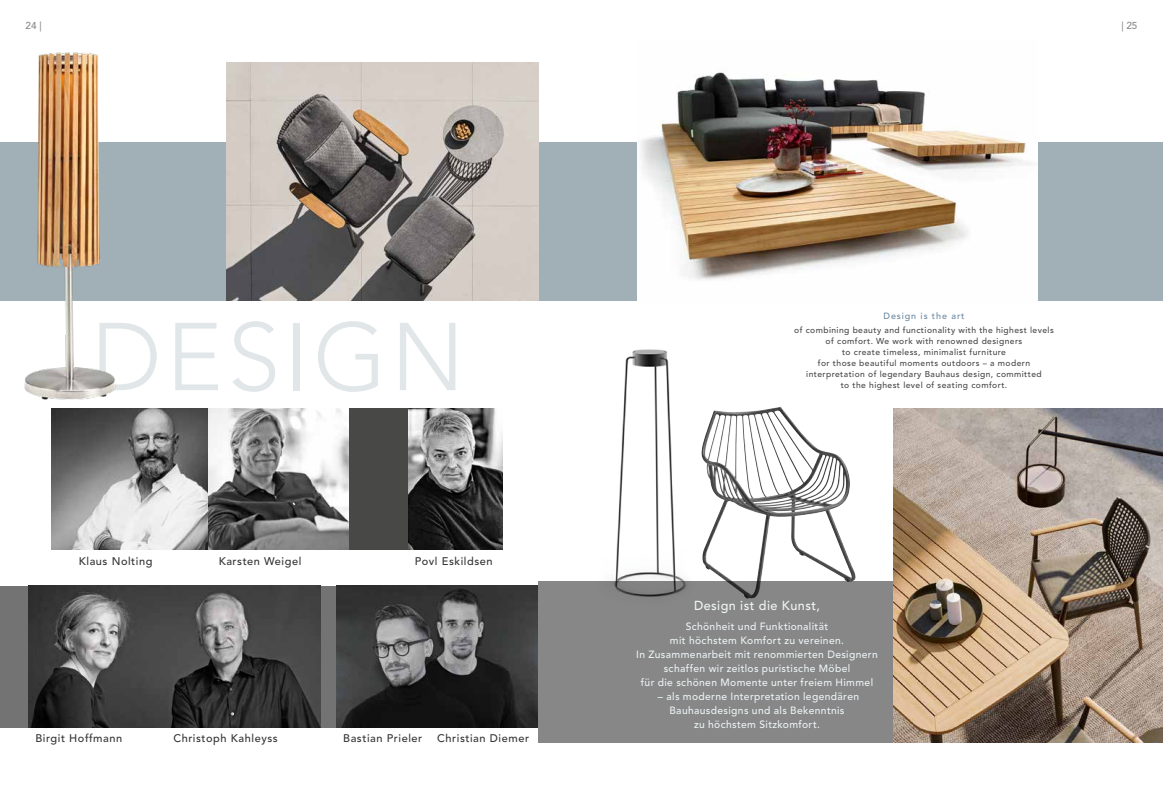
<style>
.page{position:relative;width:1163px;height:794px;background:#fff}
.page>*{position:absolute;margin:0;border:0;box-sizing:border-box;transform-origin:0 0}
.t1{font:300 95px "Avenir LT Std";letter-spacing:.05em;color:#e1e6e9}
.t2{font:500 13px "Avenir LT Std";letter-spacing:.035em;color:#f1f5f5}
.t3{font:500 11px "Avenir LT Std";letter-spacing:.05em;color:#343433}
.t4{font:500 10.5px/14px "Avenir LT Std";letter-spacing:.035em;color:#ecf2f5;text-align:center}
.t5{font:500 10px "Avenir LT Std";color:#888988}
.t6{font:500 9px "Avenir LT Std";letter-spacing:.1em;color:#6c88a1}
.t7{font:500 8.5px/11px "Avenir LT Std";letter-spacing:.05em;color:#484847;text-align:center}
</style>
<div class="page">
<div style="left:0;top:585px;width:377px;height:142px;background:#737373"></div>
<img style="left:28px;top:585px;width:292px;height:142px">
<img style="left:336px;top:585px;width:203px;height:142px">
<div style="left:539px;top:581px;width:623px;height:162px;background:#868786"></div>
<div style="left:0;top:142px;width:1162px;height:158px;background:#a1afb6"></div>
<img style="left:227px;top:62px;width:312px;height:238px">
<div style="left:273px;top:408px;width:199px;height:142px;background:#484847"></div>
<img style="left:408px;top:408px;width:94px;height:142px">
<img style="left:208px;top:408px;width:141px;height:142px">
<img style="left:51px;top:408px;width:157px;height:142px">
<img style="left:637px;top:72px;width:400px;height:228px">
<img style="left:701px;top:407px;width:154px;height:192px">
<img style="left:893px;top:408px;width:269px;height:335px">
<img style="left:0;top:52px;width:140px;height:376px">
<img style="left:614px;top:349px;width:73px;height:248px">
<p class="t5" style="left:26px;top:20px;width:18px">24 |</p>
<p class="t5" style="left:1121px;top:20px;width:18px">| 25</p>
<h1 class="t1" style="left:91px;top:301px;width:375px">DESIGN</h1>
<p class="t3" style="left:79px;top:555px;width:75px">Klaus Nolting</p>
<p class="t3" style="left:219px;top:555px;width:84px">Karsten Weigel</p>
<p class="t3" style="left:414px;top:555px;width:79px">Povl Eskildsen</p>
<p class="t3" style="left:35px;top:732px;width:88px">Birgit Hoffmann</p>
<p class="t3" style="left:173px;top:732px;width:106px">Christoph Kahleyss</p>
<p class="t3" style="left:343px;top:732px;width:80px">Bastian Prieler</p>
<p class="t3" style="left:437px;top:732px;width:93px">Christian Diemer</p>
<p class="t6" style="left:883px;top:311px;width:83px">Design is the art</p>
<p class="t7" style="left:794px;top:325px;width:261px">of combining beauty and functionality with the highest levels of comfort. We work with renowned designers<br>to create timeless, minimalist furniture<br>for those beautiful moments outdoors – a modern interpretation of legendary Bauhaus design, committed<br>to the highest level of seating comfort.</p>
<p class="t2" style="left:694px;top:598px;width:127px">Design ist die Kunst,</p>
<p class="t4" style="left:636px;top:620px;width:243px">Schönheit und Funktionalität<br>mit höchstem Komfort zu vereinen.<br>In Zusammenarbeit mit renommierten Designern schaffen wir zeitlos puristische Möbel<br>für die schönen Momente unter freiem Himmel</p>
<p class="t4" style="left:657px;top:690px;width:203px">– als moderne Interpretation legendären<br>Bauhausdesigns und als Bekenntnis<br>zu höchstem Sitzkomfort.</p>
</div>
